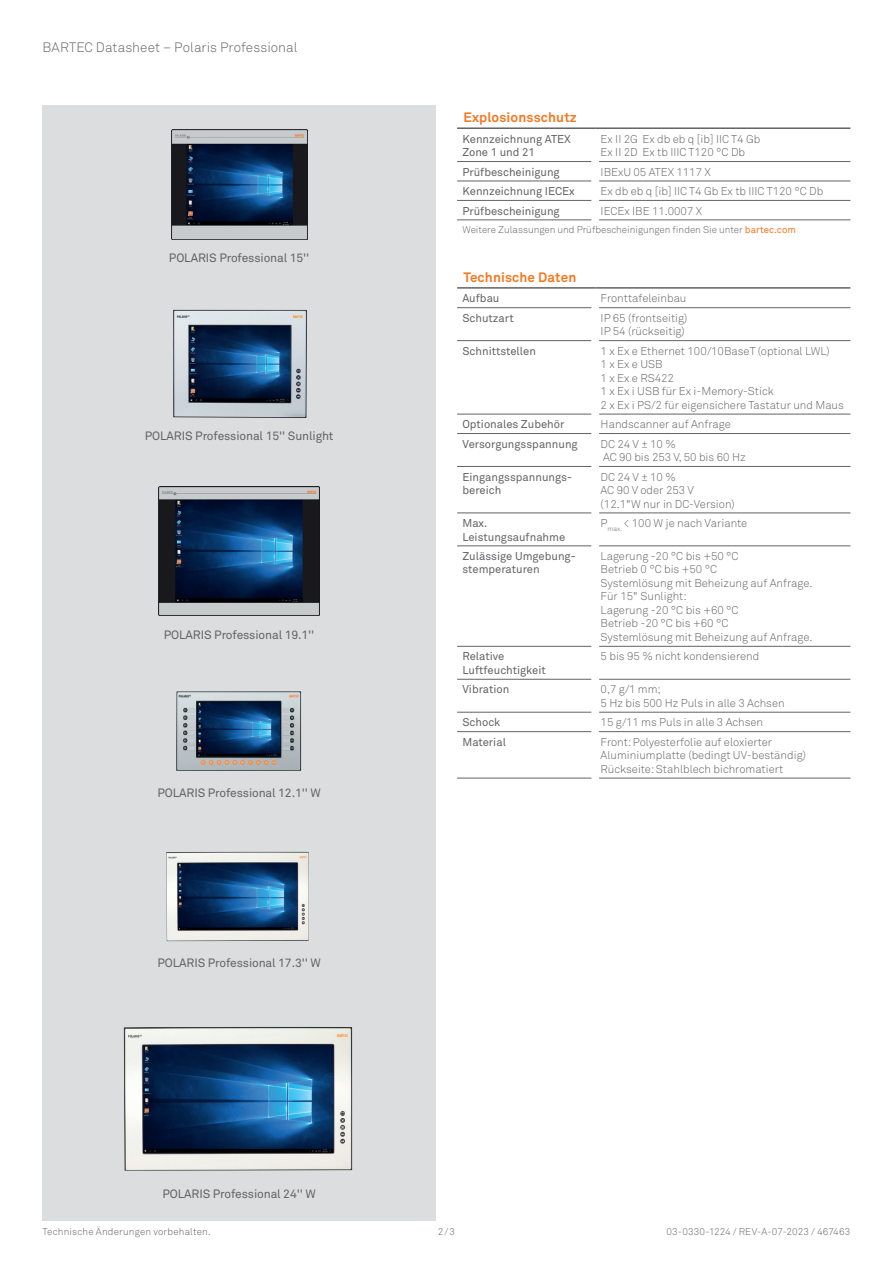
<style>
.page{position:relative;width:893px;height:1263px;background:#fff}
.page>*{position:absolute;margin:0;border:0;box-sizing:border-box;transform-origin:0 0}
.t1{font:300 13.5px "Akkurat Pro";letter-spacing:.005em;color:#636366}
.BARTEC_H3_9_5_12pt{font:700 13.5px "Akkurat Pro";letter-spacing:.01em;color:#f47921}
.t2{font:12px "Akkurat Pro";letter-spacing:-.01em;color:#636366}
.t3{font:300 11.25px/13.5px "Akkurat Pro";color:#636366}
.t4{font:11.25px/13.5px "Akkurat Pro";color:#636366}
.t5{font:300 9.75px "Akkurat Pro";color:#636366}
.t6{font:300 9.75px "Akkurat Pro";letter-spacing:.02em;color:#636366}
.s1{font-weight:400;color:#f47921}
</style>
<div class="page">
<div style="left:43px;top:105px;width:393px;height:1115px;background:#dcdddf"></div>
<hr style="left:457px;top:127px;width:138px;height:2px;background:#636366">
<hr style="left:595px;top:127px;width:255px;height:2px;background:#636366">
<hr style="left:457px;top:181px;width:135px;height:1px;background:#636366">
<hr style="left:457px;top:200px;width:135px;height:1px;background:#636366">
<hr style="left:457px;top:219px;width:135px;height:1px;background:#636366">
<hr style="left:599px;top:181px;width:251px;height:1px;background:#636366">
<hr style="left:599px;top:200px;width:251px;height:1px;background:#636366">
<hr style="left:599px;top:219px;width:251px;height:1px;background:#636366">
<hr style="left:457px;top:161px;width:135px;height:1px;background:#636366">
<hr style="left:599px;top:161px;width:251px;height:1px;background:#636366">
<hr style="left:457px;top:287px;width:138px;height:2px;background:#636366">
<hr style="left:595px;top:287px;width:255px;height:2px;background:#636366">
<hr style="left:457px;top:307px;width:135px;height:1px;background:#636366">
<hr style="left:599px;top:307px;width:251px;height:1px;background:#636366">
<hr style="left:457px;top:340px;width:135px;height:1px;background:#636366">
<hr style="left:599px;top:340px;width:251px;height:1px;background:#636366">
<hr style="left:457px;top:414px;width:135px;height:1px;background:#636366">
<hr style="left:599px;top:414px;width:251px;height:1px;background:#636366">
<hr style="left:457px;top:433px;width:135px;height:1px;background:#636366">
<hr style="left:599px;top:433px;width:251px;height:1px;background:#636366">
<hr style="left:457px;top:466px;width:135px;height:1px;background:#636366">
<hr style="left:599px;top:466px;width:251px;height:1px;background:#636366">
<hr style="left:457px;top:512px;width:135px;height:1px;background:#636366">
<hr style="left:599px;top:512px;width:251px;height:1px;background:#636366">
<hr style="left:457px;top:545px;width:135px;height:1px;background:#636366">
<hr style="left:599px;top:545px;width:251px;height:1px;background:#636366">
<hr style="left:457px;top:646px;width:135px;height:1px;background:#636366">
<hr style="left:599px;top:646px;width:251px;height:1px;background:#636366">
<hr style="left:457px;top:679px;width:135px;height:1px;background:#636366">
<hr style="left:599px;top:679px;width:251px;height:1px;background:#636366">
<hr style="left:457px;top:712px;width:135px;height:1px;background:#636366">
<hr style="left:599px;top:712px;width:251px;height:1px;background:#636366">
<hr style="left:457px;top:731px;width:135px;height:1px;background:#636366">
<hr style="left:599px;top:731px;width:251px;height:1px;background:#636366">
<hr style="left:457px;top:778px;width:135px;height:1px;background:#636366">
<hr style="left:599px;top:778px;width:251px;height:1px;background:#636366">
<img style="left:171px;top:130px;width:136px;height:109px">
<img style="left:173px;top:310px;width:134px;height:108px">
<img style="left:159px;top:487px;width:160px;height:128px">
<img style="left:176px;top:691px;width:125px;height:80px">
<img style="left:166px;top:852px;width:143px;height:89px">
<img style="left:124px;top:1027px;width:228px;height:144px">
<p class="t1" style="left:43px;top:39px;width:256px">BARTEC Datasheet – Polaris Professional</p>
<p class="t2" style="left:169px;top:250px;width:142px">POLARIS Professional 15''</p>
<p class="t2" style="left:145px;top:429px;width:190px">POLARIS Professional 15'' Sunlight</p>
<p class="t2" style="left:164px;top:627px;width:152px">POLARIS Professional 19.1''</p>
<p class="t2" style="left:157px;top:785px;width:165px">POLARIS Professional 12.1'' W</p>
<p class="t2" style="left:157px;top:955px;width:165px">POLARIS Professional 17.3'' W</p>
<p class="t2" style="left:163px;top:1186px;width:155px">POLARIS Professional 24'' W</p>
<p class="BARTEC_H3_9_5_12pt" style="left:463px;top:109px;width:115px">Explosionsschutz</p>
<p class="t4" style="left:462px;top:132px;width:110px">Kennzeichnung ATEX</p>
<p class="t4" style="left:462px;top:146px;width:74px">Zone 1 und 21</p>
<p class="t3" style="left:601px;top:132px;width:161px">Ex II 2G Ex db eb q [ib] IIC T4 Gb</p>
<p class="t3" style="left:601px;top:146px;width:146px">Ex II 2D Ex tb IIIC T120 °C Db</p>
<p class="t4" style="left:462px;top:165px;width:99px">Prüfbescheinigung</p>
<p class="t3" style="left:601px;top:165px;width:112px">IBExU 05 ATEX 1117 X</p>
<p class="t4" style="left:462px;top:184px;width:114px">Kennzeichnung IECEx</p>
<p class="t3" style="left:601px;top:184px;width:224px">Ex db eb q [ib] IIC T4 Gb Ex tb IIIC T120 °C Db</p>
<p class="t4" style="left:462px;top:204px;width:99px">Prüfbescheinigung</p>
<p class="t3" style="left:601px;top:204px;width:103px">IECEx IBE 11.0007 X</p>
<p class="t5" style="left:462px;top:224px;width:335px">Weitere Zulassungen und Prüfbescheinigungen finden Sie unter <span class="s1">bartec.com</span></p>
<p class="BARTEC_H3_9_5_12pt" style="left:463px;top:268px;width:114px">Technische Daten</p>
<p class="t4" style="left:462px;top:292px;width:39px">Aufbau</p>
<p class="t3" style="left:601px;top:292px;width:87px">Fronttafeleinbau</p>
<p class="t4" style="left:462px;top:311px;width:53px">Schutzart</p>
<p class="t3" style="left:601px;top:311px;width:88px">IP 65 (frontseitig)</p>
<p class="t3" style="left:601px;top:325px;width:86px">IP 54 (rückseitig)</p>
<p class="t4" style="left:462px;top:344px;width:75px">Schnittstellen</p>
<p class="t3" style="left:601px;top:344px;width:231px">1 x Ex e Ethernet 100/10BaseT (optional LWL)</p>
<p class="t3" style="left:601px;top:358px;width:63px">1 x Ex e USB</p>
<p class="t3" style="left:601px;top:371px;width:75px">1 x Ex e RS422</p>
<p class="t3" style="left:601px;top:385px;width:175px">1 x Ex i USB für Ex i-Memory-Stick</p>
<p class="t3" style="left:601px;top:398px;width:245px">2 x Ex i PS/2 für eigensichere Tastatur und Maus</p>
<p class="t4" style="left:462px;top:418px;width:104px">Optionales Zubehör</p>
<p class="t3" style="left:601px;top:417px;width:132px">Handscanner auf Anfrage</p>
<p class="t4" style="left:462px;top:437px;width:117px">Versorgungsspannung</p>
<p class="t3" style="left:601px;top:437px;width:146px">DC 24 V ± 10 %<br>AC 90 bis 253 V, 50 bis 60 Hz</p>
<p class="t4" style="left:462px;top:470px;width:111px">Eingangsspannungs&shy;bereich</p>
<p class="t3" style="left:601px;top:470px;width:95px">DC 24 V ± 10 %<br>AC 90 V oder 253 V</p>
<p class="t3" style="left:601px;top:497px;width:136px">(12.1"W nur in DC-Version)</p>
<p class="t4" style="left:462px;top:516px;width:104px">Max.<br>Leistungsaufnahme</p>
<p class="t3" style="left:601px;top:516px;width:148px">P<sub>max.</sub> &lt; 100 W je nach Variante</p>
<p class="t4" style="left:462px;top:549px;width:115px">Zulässige Umgebung&shy;stemperaturen</p>
<p class="t3" style="left:601px;top:549px;width:139px">Lagerung -20 °C bis +50 °C</p>
<p class="t3" style="left:601px;top:563px;width:118px">Betrieb 0 °C bis +50 °C</p>
<p class="t3" style="left:601px;top:576px;width:213px">Systemlösung mit Beheizung auf Anfrage.</p>
<p class="t3" style="left:601px;top:590px;width:87px">Für 15" Sunlight:</p>
<p class="t3" style="left:601px;top:603px;width:139px">Lagerung -20 °C bis +60 °C</p>
<p class="t3" style="left:601px;top:617px;width:129px">Betrieb -20 °C bis +60 °C</p>
<p class="t3" style="left:601px;top:630px;width:213px">Systemlösung mit Beheizung auf Anfrage.</p>
<p class="t4" style="left:462px;top:650px;width:85px">Relative<br>Luftfeuchtigkeit</p>
<p class="t3" style="left:601px;top:650px;width:160px">5 bis 95 % nicht kondensierend</p>
<p class="t4" style="left:462px;top:683px;width:48px">Vibration</p>
<p class="t3" style="left:601px;top:683px;width:62px">0,7 g/1 mm;</p>
<p class="t3" style="left:601px;top:696px;width:186px">5 Hz bis 500 Hz Puls in alle 3 Achsen</p>
<p class="t4" style="left:462px;top:716px;width:39px">Schock</p>
<p class="t3" style="left:601px;top:716px;width:164px">15 g/11 ms Puls in alle 3 Achsen</p>
<p class="t4" style="left:462px;top:735px;width:45px">Material</p>
<p class="t3" style="left:601px;top:735px;width:173px">Front: Polyesterfolie auf eloxierter</p>
<p class="t3" style="left:601px;top:748px;width:207px">Aluminiumplatte (bedingt UV-beständig)</p>
<p class="t3" style="left:601px;top:762px;width:184px">Rückseite: Stahlblech bichromatiert</p>
<p class="t6" style="left:43px;top:1226px;width:170px">Technische Änderungen vorbehalten.</p>
<p class="t5" style="left:438px;top:1226px;width:19px">2/3</p>
<p class="t5" style="left:666px;top:1226px;width:185px">03-0330-1224 / REV-A-07-2023 / 467463</p>
</div>
